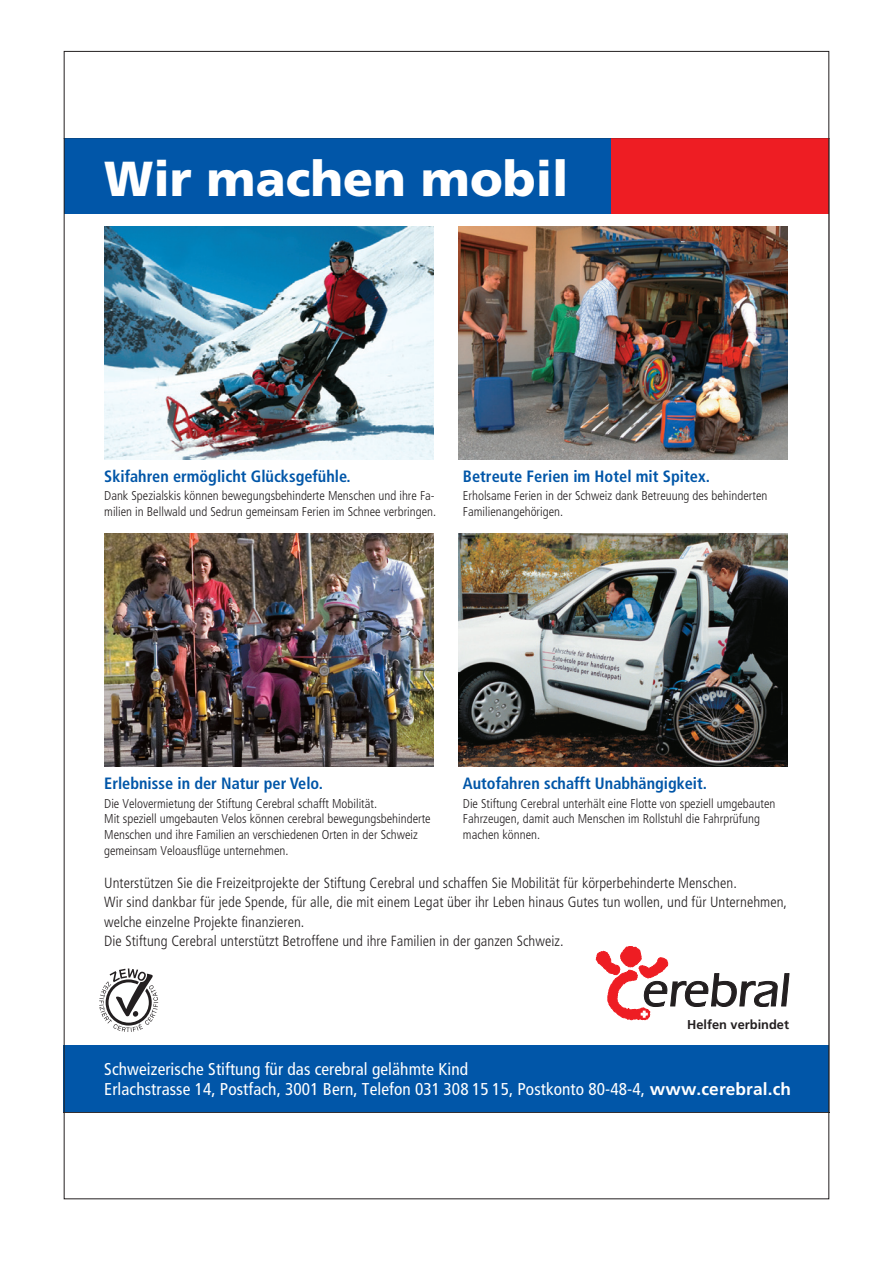
<style>
.page{position:relative;width:893px;height:1263px;background:#fff}
.page>*{position:absolute;margin:0;border:0;box-sizing:border-box;transform-origin:0 0}
.t1{font:900 49.05px "Frutiger";color:#fff}
.t2{font:condensed 17.1px/20.5px "Frutiger";letter-spacing:.005em;color:#fff}
.t3{font:700 condensed 16.35px "Frutiger";color:#0156a8}
.t4{font:300 condensed 14.7px/19.4px "Frutiger";letter-spacing:.005em;color:#231f20}
.t5{font:300 condensed 12.75px/15.8px "Frutiger";color:#231f20}
.t6{font:700 12.75px "Frutiger";color:#231f20}
.s1{font-weight:700;font-stretch:normal}
</style>
<div class="page">
<img style="left:66px;top:139px;width:761px;height:973px">
<h1 class="t1" style="left:104px;top:159px;width:466px">Wir machen mobil</h1>
<p class="t3" style="left:104px;top:469px;width:248px">Skifahren ermöglicht Glücksgefühle.</p>
<p class="t3" style="left:463px;top:469px;width:249px">Betreute Ferien im Hotel mit Spitex.</p>
<p class="t5" style="left:104px;top:489px;width:333px">Dank Spezialskis können bewegungsbehinderte Menschen und ihre Fa&shy;milien in Bellwald und Sedrun gemeinsam Ferien im Schnee verbringen.</p>
<p class="t5" style="left:463px;top:489px;width:306px">Erholsame Ferien in der Schweiz dank Betreuung des behinderten<br>Familienangehörigen.</p>
<p class="t3" style="left:104px;top:777px;width:220px">Erlebnisse in der Natur per Velo.</p>
<p class="t5" style="left:104px;top:796px;width:328px">Die Velovermietung der Stiftung Cerebral schafft Mobilität.<br>Mit speziell umgebauten Velos können cerebral bewegungsbehinderte Menschen und ihre Familien an verschiedenen Orten in der Schweiz gemeinsam Veloausflüge unternehmen.</p>
<p class="t3" style="left:463px;top:777px;width:246px">Autofahren schafft Unabhängigkeit.</p>
<p class="t5" style="left:463px;top:796px;width:314px">Die Stiftung Cerebral unterhält eine Flotte von speziell umgebauten<br>Fahrzeugen, damit auch Menschen im Rollstuhl die Fahrprüfung machen können.</p>
<p class="t4" style="left:104px;top:874px;width:684px">Unterstützen Sie die Freizeitprojekte der Stiftung Cerebral und schaffen Sie Mobilität für körperbehinderte Menschen.<br>Wir sind dankbar für jede Spende, für alle, die mit einem Legat über ihr Leben hinaus Gutes tun wollen, und für Unternehmen, welche einzelne Projekte finanzieren.<br>Die Stiftung Cerebral unterstützt Betroffene und ihre Familien in der ganzen Schweiz.</p>
<p class="t6" style="left:687px;top:1019px;width:103px">Helfen verbindet</p>
<h2 class="t2" style="left:104px;top:1060px;width:688px">Schweizerische Stiftung für das cerebral gelähmte Kind<br>Erlachstrasse 14, Postfach, 3001 Bern, Telefon 031 308 15 15, Postkonto 80-48-4, <span class="s1">www.cerebral.ch</span></h2>
</div>
